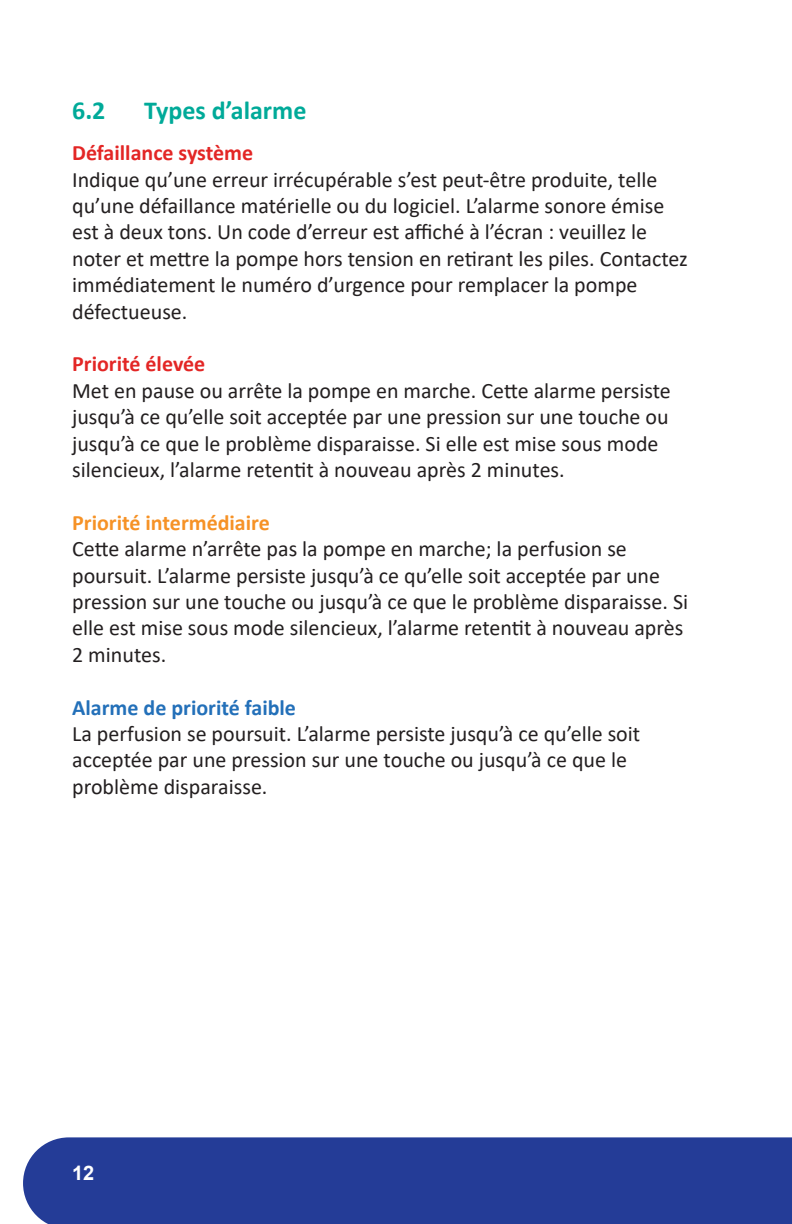
<style>
.page{position:relative;width:792px;height:1224px;background:#fff}
.page>*{position:absolute;margin:0;border:0;box-sizing:border-box;transform-origin:0 0}
.Texte_courant{font:700 26px "Calibri";color:#0a9}
.t1{font:22px/26.4px "Calibri";color:#231f20}
.t2{font:700 22px "Calibri";color:#e32625}
.t3{font:700 22px "Calibri";color:#2370b9}
.t4{font:700 22px "Calibri";color:#f69226}
.t5{font:700 20px "Arial";color:#fff}
</style>
<div class="page">
<div style="left:23px;top:1137px;width:769px;height:87px;background:#243c97"></div>
<p class="Texte_courant" style="left:72px;top:91px;width:35px">6.2</p>
<p class="Texte_courant" style="left:144px;top:91px;width:164px">Types d’alarme</p>
<p class="t2" style="left:72px;top:137px;width:183px">Défaillance système</p>
<p class="t1" style="left:72px;top:165px;width:617px">Indique qu’une erreur irrécupérable s’est peut-être produite, telle qu’une défaillance matérielle ou du logiciel. L’alarme sonore émise est à deux tons. Un code d’erreur est affiché à l’écran : veuillez le noter et mettre la pompe hors tension en retirant les piles. Contactez immédiatement le numéro d’urgence pour remplacer la pompe défectueuse.</p>
<p class="t2" style="left:72px;top:348px;width:135px">Priorité élevée</p>
<p class="t1" style="left:72px;top:377px;width:600px">Met en pause ou arrête la pompe en marche. Cette alarme persiste jusqu’à ce qu’elle soit acceptée par une pression sur une touche ou jusqu’à ce que le problème disparaisse. Si elle est mise sous mode silencieux, l’alarme retentit à nouveau après 2 minutes.</p>
<p class="t4" style="left:72px;top:507px;width:199px">Priorité intermédiaire</p>
<p class="t1" style="left:72px;top:535px;width:617px">Cette alarme n’arrête pas la pompe en marche; la perfusion se poursuit. L’alarme persiste jusqu’à ce qu’elle soit acceptée par une pression sur une touche ou jusqu’à ce que le problème disparaisse. Si elle est mise sous mode silencieux, l’alarme retentit à nouveau après 2 minutes.</p>
<p class="t3" style="left:72px;top:692px;width:225px">Alarme de priorité faible</p>
<p class="t1" style="left:72px;top:720px;width:570px">La perfusion se poursuit. L’alarme persiste jusqu’à ce qu’elle soit acceptée par une pression sur une touche ou jusqu’à ce que le problème disparaisse.</p>
<p class="t5" style="left:72px;top:1159px;width:24px">12</p>
</div>
